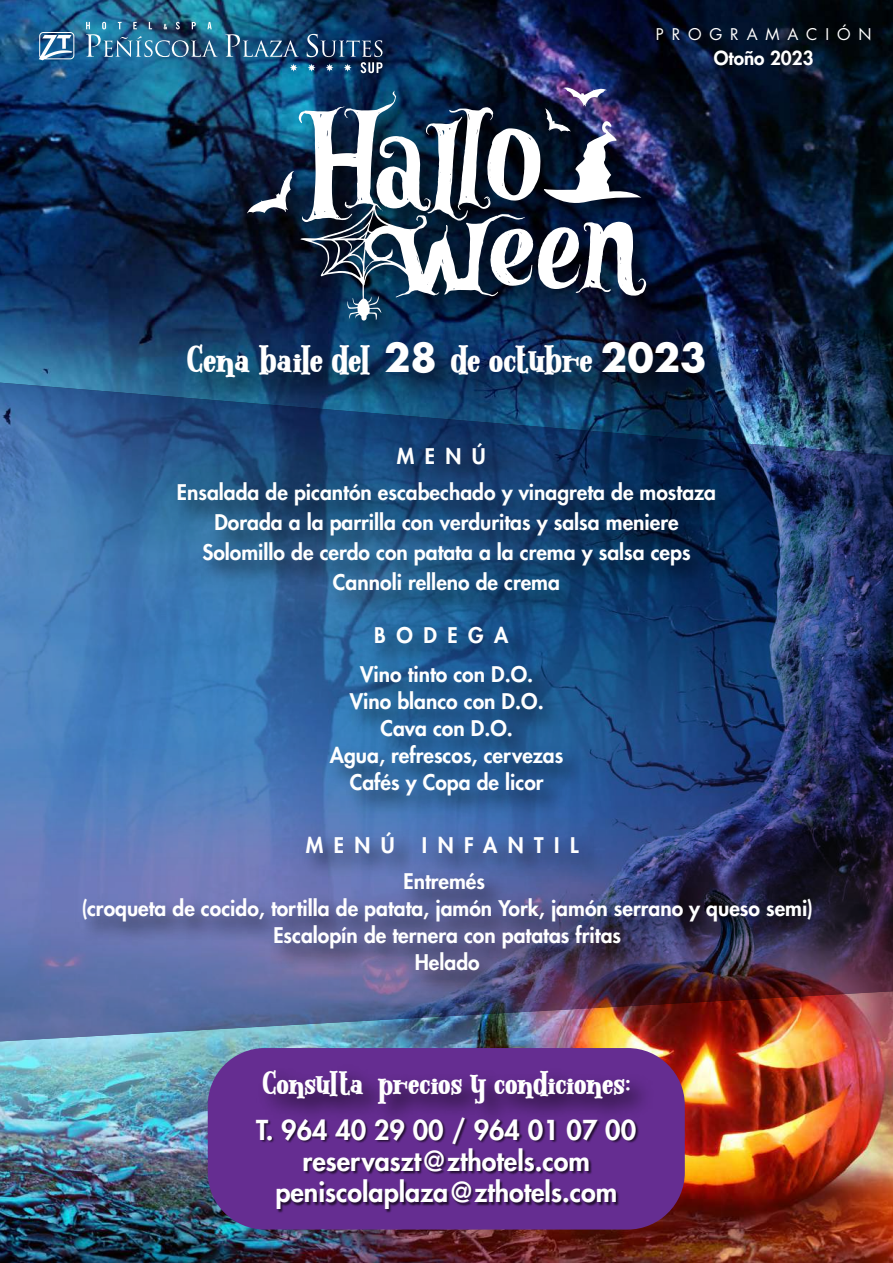
<style>
.page{position:relative;width:893px;height:1263px;background:#fff}
.page>*{position:absolute;margin:0;border:0;box-sizing:border-box;transform-origin:0 0}
.t1{font:38.55px "Beautiful Magic";letter-spacing:-.055em;color:#fff}
.t2{font:33.15px "Beautiful Magic";letter-spacing:-.035em;color:#fff}
.t3{font:800 26.85px/31.2px "Futura Std";color:#fff;text-align:center}
.t4{font:800 21px/27px "Futura Std";color:#fff;text-align:center}
.t5{font:800 21px/36.6px "Futura Std";letter-spacing:.22em;color:#fff}
.t6{font:800 18.9px "Futura Std";color:#fff}
.t7{font:15.75px "Futura Std";letter-spacing:.5em;color:#fff}
.s1{font-family:"Futura Std";font-weight:700}
</style>
<div class="page">
<img style="left:0;top:0;width:893px;height:1263px">
<svg style="left:225px;top:34px;width:74px;height:23px;background:#39688b"></svg>
<svg style="left:290px;top:64px;width:8px;height:8px"></svg>
<svg style="left:307px;top:34px;width:75px;height:39px;background:#2e4d71"></svg>
<img style="left:86px;top:22px;width:132px;height:35px">
<svg style="left:39px;top:32px;width:35px;height:28px"></svg>
<img style="left:0;top:382px;width:893px;height:660px">
<img style="left:234px;top:75px;width:446px;height:247px">
<svg style="left:299px;top:91px;width:226px;height:230px"></svg>
<svg style="left:247px;top:171px;width:47px;height:43px"></svg>
<svg style="left:376px;top:87px;width:270px;height:209px"></svg>
<img style="left:384px;top:430px;width:145px;height:40px">
<img style="left:165px;top:470px;width:584px;height:158px">
<img style="left:294px;top:819px;width:328px;height:41px">
<img style="left:69px;top:860px;width:777px;height:149px">
<img style="left:362px;top:614px;width:190px;height:38px">
<img style="left:318px;top:652px;width:279px;height:177px">
<img style="left:171px;top:322px;width:579px;height:105px">
<div style="left:208px;top:1048px;width:477px;height:181px;background:#652d91;border-radius:57px"></div>
<img style="left:261px;top:1137px;width:377px;height:76px">
<img style="left:257px;top:1051px;width:407px;height:86px">
<p class="t7" style="left:656px;top:24px;width:217px">PROGRAMACIÓN</p>
<p class="t6" style="left:714px;top:47px;width:101px">Otoño 2023</p>
<h1 class="t1" style="left:186px;top:333px;width:522px">Cena baile del <span class="s1">28</span> de octubre <span class="s1">2023</span></h1>
<p class="t4" style="left:177px;top:438px;width:541px;line-height:36.2px">MENÚ<br>Ensalada de picantón escabechado y vinagreta de mostaza</p>
<p class="t4" style="left:202px;top:507px;width:490px;line-height:30px">Dorada a la parrilla con verduritas y salsa meniere<br>Solomillo de cerdo con patata a la crema y salsa ceps<br>Cannoli relleno de crema</p>
<p class="t4" style="left:360px;top:616px;width:175px;line-height:38.7px">BODEGA<br>Vino tinto con D.O.</p>
<p class="t4" style="left:330px;top:688px;width:235px">Vino blanco con D.O.<br>Cava con D.O.<br>Agua, refrescos, cervezas<br>Cafés y Copa de licor</p>
<p class="t4" style="left:306px;top:831px;width:91px">MENÚ</p>
<p class="t5" style="left:403px;top:827px;width:177px;text-indent:18px">INFANTIL<br>Entremés</p>
<p class="t4" style="left:81px;top:895px;width:733px">(croqueta de cocido, tortilla de patata, jamón York, jamón serrano y queso semi)<br>Escalopín de ternera con patatas fritas<br>Helado</p>
<h2 class="t2" style="left:262px;top:1060px;width:370px">Consulta precios y condiciones:</h2>
<p class="t3" style="left:256px;top:1114px;width:381px">T. 964 40 29 00 / 964 01 07 00 reservaszt@zthotels.com peniscolaplaza@zthotels.com</p>
</div>
